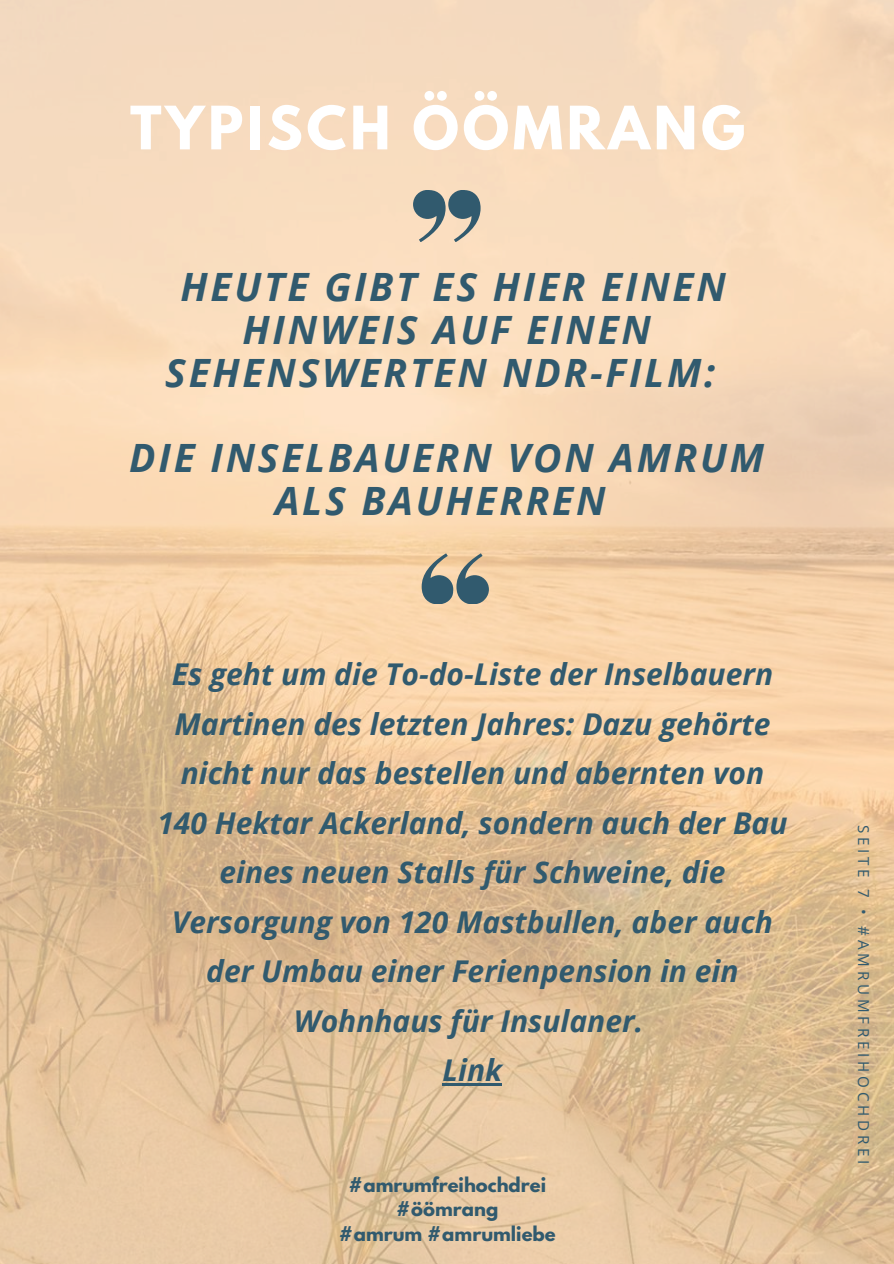
<style>
.page{position:relative;width:894px;height:1264px;background:#fff}
.page>*{position:absolute;margin:0;border:0;box-sizing:border-box;transform-origin:0 0}
.t1{font:700 52.95px "League Spartan";letter-spacing:.07em;color:#fff}
.t2{font:italic 700 39px/42.8px "Open Sans";letter-spacing:.07em;color:#315a6e;text-align:center}
.t3{font:italic 700 30px/49.5px "Open Sans";color:#315a6e;text-align:center}
.t4{font:700 18px/24.8px "League Spartan";color:#315a6e;text-align:center}
.t5{font:15.15px "Open Sans";letter-spacing:.25em;color:#315a6e}
</style>
<div class="page">
<img style="left:0;top:0;width:893px;height:1263px">
<svg style="left:413px;top:190px;width:67px;height:52px"></svg>
<svg style="left:421px;top:553px;width:68px;height:51px"></svg>
<hr style="left:442px;top:1083px;width:60px;height:2px;background:#315a6e">
<h1 class="t1" style="left:130px;top:102px;width:616px">TYPISCH ÖÖMRANG</h1>
<h2 class="t2" style="left:165px;top:265px;width:562px">HEUTE GIBT ES HIER EINEN<br>HINWEIS AUF EINEN<br>SEHENSWERTEN NDR-FILM:</h2>
<h2 class="t2" style="left:129px;top:436px;width:636px">DIE INSELBAUERN VON AMRUM<br>ALS BAUHERREN</h2>
<p class="t3" style="left:157px;top:648px;width:631px">Es geht um die To-do-Liste der Inselbauern Martinen des letzten Jahres: Dazu gehörte nicht nur das bestellen und abernten von 140 Hektar Ackerland, sondern auch der Bau eines neuen Stalls für Schweine, die Versorgung von 120 Mastbullen, aber auch der Umbau einer Ferienpension in ein Wohnhaus für Insulaner.<br>Link</p>
<p class="t4" style="left:339px;top:1174px;width:218px">#amrumfreihochdrei #öömrang<br>#amrum #amrumliebe</p>
<p class="t5" style="left:874px;top:824px;width:341px;rotate:90deg">SEITE 7 • #AMRUMFREIHOCHDREI</p>
</div>
